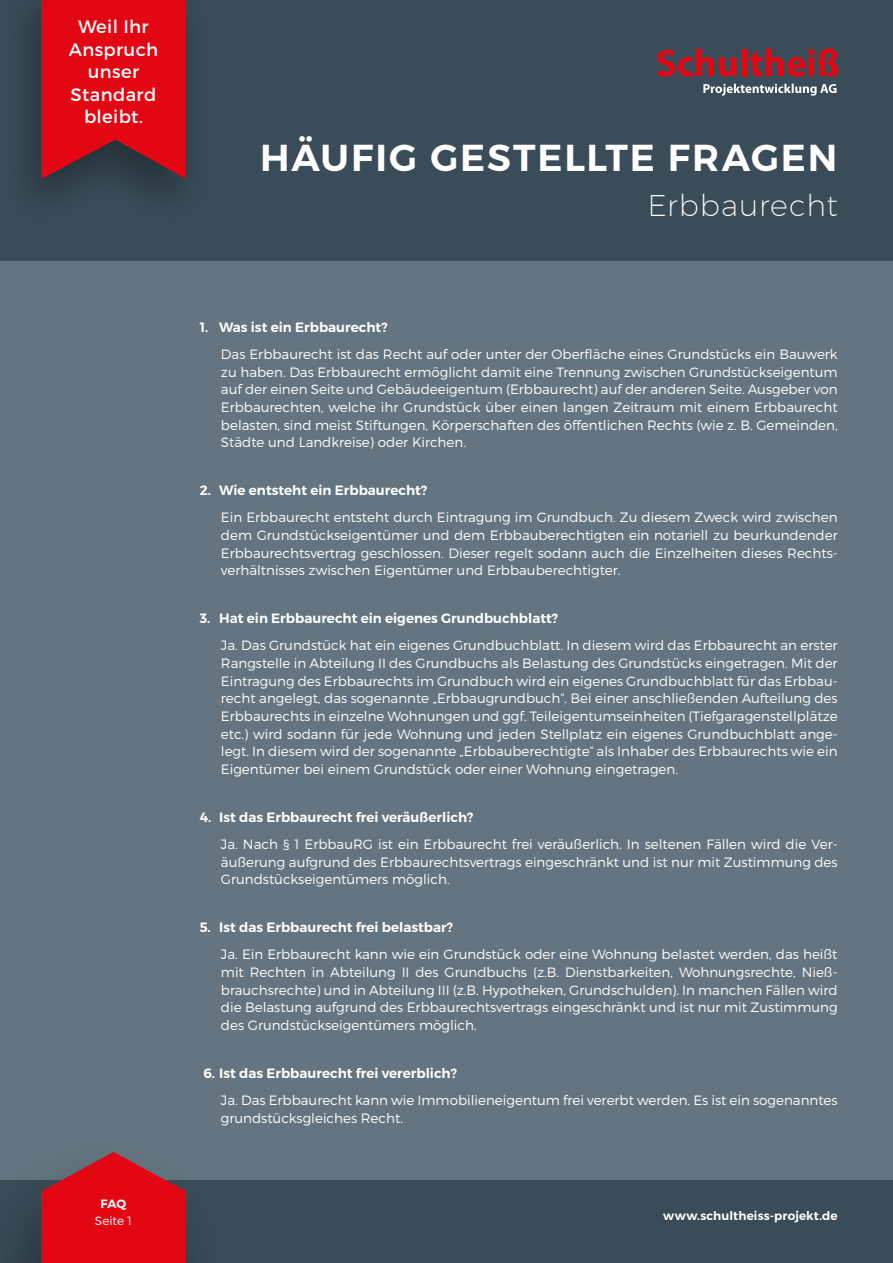
<style>
.page{position:relative;width:893px;height:1263px;background:#394c58}
.page>*{position:absolute;margin:0;border:0;box-sizing:border-box;transform-origin:0 0}
.t1{font:600 37.5px "Montserrat";letter-spacing:.05em;color:#fff}
.t2{font:200 30px "Montserrat";letter-spacing:.025em;color:#fff}
.t3{font:18px/22.5px "Montserrat";letter-spacing:.02em;color:#fff;text-align:center}
.t4{font:300 13.5px/17.7px "Montserrat";color:#fff;text-align:justify}
.t5{font:600 13.5px "Montserrat";color:#fff}
.t6{font:600 12px "Montserrat";letter-spacing:.01em;color:#fff}
.t7{font:300 12px "Montserrat";color:#fff}
</style>
<div class="page">
<div style="left:0;top:261px;width:893px;height:919px;background:#647581"></div>
<div style="left:0;top:0;width:214px;height:232px;background:#364954"></div>
<svg style="left:41px;top:0;width:145px;height:179px;background:#ce0b18"></svg>
<div style="left:0;top:1134px;width:232px;height:129px;background:#000;opacity:.35"></div>
<svg style="left:41px;top:1152px;width:145px;height:111px"></svg>
<svg style="left:657px;top:49px;width:79px;height:28px"></svg>
<div style="left:741px;top:49px;width:6px;height:27px;background:#e30613"></div>
<svg style="left:750px;top:48px;width:88px;height:29px"></svg>
<svg style="left:703px;top:84px;width:133px;height:12px"></svg>
<h3 class="t3" style="left:69px;top:16px;width:91px">Weil Ihr<br>Anspruch unser<br>Standard bleibt.</h3>
<p class="t6" style="left:101px;top:1196px;width:27px">FAQ</p>
<p class="t7" style="left:95px;top:1214px;width:39px">Seite 1</p>
<h1 class="t1" style="left:260px;top:135px;width:579px">HÄUFIG GESTELLTE FRAGEN</h1>
<h2 class="t2" style="left:647px;top:187px;width:192px">Erbbaurecht</h2>
<p class="t5" style="left:200px;top:318px;width:189px">1. Was ist ein Erbbaurecht?</p>
<p class="t4" style="left:221px;top:345px;width:618px">Das Erbbaurecht ist das Recht auf oder unter der Oberfläche eines Grundstücks ein Bauwerk zu haben. Das Erbbaurecht ermöglicht damit eine Trennung zwischen Grundstückseigentum auf der einen Seite und Gebäudeeigentum (Erbbaurecht) auf der anderen Seite. Ausgeber von Erbbaurechten, welche ihr Grundstück über einen langen Zeitraum mit einem Erbbaurecht belasten, sind meist Stiftungen, Körperschaften des öffentlichen Rechts (wie z. B. Gemeinden, Städte und Landkreise) oder Kirchen.</p>
<p class="t5" style="left:200px;top:482px;width:229px">2. Wie entsteht ein Erbbaurecht?</p>
<p class="t4" style="left:221px;top:508px;width:618px">Ein Erbbaurecht entsteht durch Eintragung im Grundbuch. Zu diesem Zweck wird zwischen dem Grundstückseigentümer und dem Erbbauberechtigten ein notariell zu beurkundender Erbbaurechtsvertrag geschlossen. Dieser regelt sodann auch die Einzelheiten dieses Rechts&shy;verhältnisses zwischen Eigentümer und Erbbauberechtigter.</p>
<p class="t5" style="left:200px;top:610px;width:360px">3. Hat ein Erbbaurecht ein eigenes Grundbuchblatt?</p>
<p class="t4" style="left:221px;top:636px;width:618px">Ja. Das Grundstück hat ein eigenes Grundbuchblatt. In diesem wird das Erbbaurecht an erster Rangstelle in Abteilung II des Grundbuchs als Belastung des Grundstücks eingetragen. Mit der Eintragung des Erbbaurechts im Grundbuch wird ein eigenes Grundbuchblatt für das Erbbau&shy;recht angelegt, das sogenannte „Erbbaugrundbuch“. Bei einer anschließenden Aufteilung des Erbbaurechts in einzelne Wohnungen und ggf. Teileigentumseinheiten (Tiefgaragenstellplätze etc.) wird sodann für jede Wohnung und jeden Stellplatz ein eigenes Grundbuchblatt ange&shy;legt. In diesem wird der sogenannte „Erbbauberechtigte“ als Inhaber des Erbbaurechts wie ein Eigentümer bei einem Grundstück oder einer Wohnung eingetragen.</p>
<p class="t5" style="left:200px;top:808px;width:275px">4. Ist das Erbbaurecht frei veräußerlich?</p>
<p class="t4" style="left:221px;top:835px;width:618px">Ja. Nach § 1 ErbbauRG ist ein Erbbaurecht frei veräußerlich. In seltenen Fällen wird die Ver&shy;äußerung aufgrund des Erbbaurechtsvertrags eingeschränkt und ist nur mit Zustimmung des Grundstückseigentümers möglich.</p>
<p class="t5" style="left:200px;top:919px;width:255px">5. Ist das Erbbaurecht frei belastbar?</p>
<p class="t4" style="left:221px;top:945px;width:618px">Ja. Ein Erbbaurecht kann wie ein Grundstück oder eine Wohnung belastet werden, das heißt mit Rechten in Abteilung II des Grundbuchs (z.B. Dienstbarkeiten, Wohnungsrechte, Nieß&shy;brauchsrechte) und in Abteilung III (z.B. Hypotheken, Grundschulden). In manchen Fällen wird die Belastung aufgrund des Erbbaurechtsvertrags eingeschränkt und ist nur mit Zustimmung des Grundstückseigentümers möglich.</p>
<p class="t5" style="left:203px;top:1064px;width:255px">6. Ist das Erbbaurecht frei vererblich?</p>
<p class="t4" style="left:221px;top:1091px;width:618px">Ja. Das Erbbaurecht kann wie Immobilieneigentum frei vererbt werden. Es ist ein sogenanntes grundstücksgleiches Recht.</p>
<p class="t6" style="left:663px;top:1208px;width:176px">www.schultheiss-projekt.de</p>
</div>
